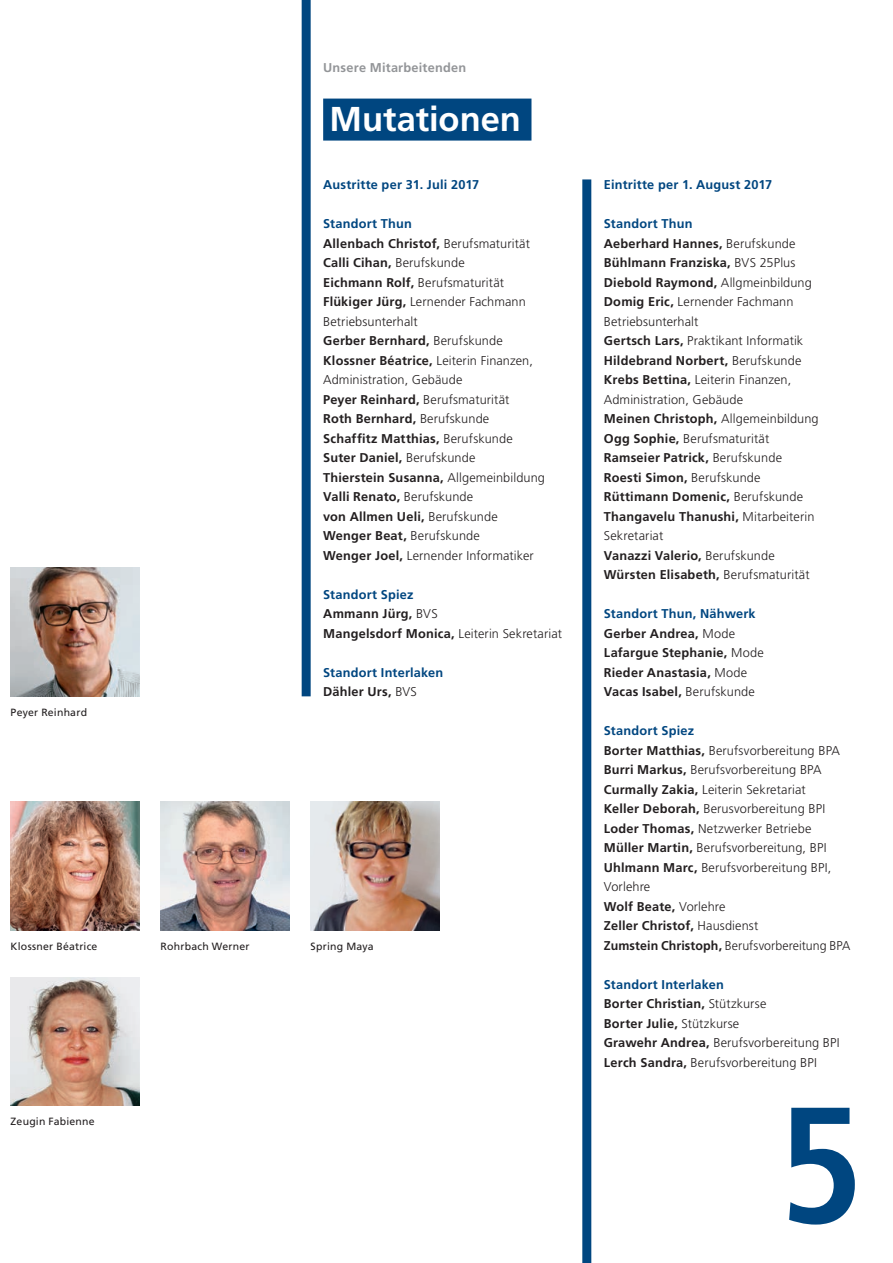
<style>
.page{position:relative;width:893px;height:1263px;background:#fff}
.page>*{position:absolute;margin:0;border:0;box-sizing:border-box;transform-origin:0 0}
.t1{font:700 condensed 165px "Frutiger LT Std";color:#004680}
.t2{font:700 34.5px "Frutiger LT Std";color:#fff}
.t3{font:300 12.75px/19.5px "Frutiger LT Std";letter-spacing:.01em;color:#231f20}
.t4{font:700 12.75px/19.5px "Frutiger LT Std";letter-spacing:.015em;color:#231f20}
.t5{font:700 12.75px/19.5px "Frutiger LT Std";letter-spacing:.015em;color:#004680}
.t6{font:700 12.75px "Frutiger LT Std";letter-spacing:.02em;color:#939598}
.t7{font:10.5px "Frutiger LT Std";letter-spacing:.02em;color:#231f20}
.s1{font-weight:700;color:#004680}
.s2{font-weight:700}
.s3{color:#004680}
.s4{font-weight:300}
.s5{color:#231f20}
.s6{font-weight:300;color:#231f20}
</style>
<div class="page">
<div style="left:582px;top:179px;width:9px;height:1084px;background:#004680"></div>
<div style="left:302px;top:0;width:9px;height:696px;background:#004680"></div>
<div style="left:323px;top:99px;width:208px;height:42px;background:#004680"></div>
<img style="left:11px;top:568px;width:128px;height:128px">
<img style="left:11px;top:802px;width:128px;height:128px">
<img style="left:161px;top:802px;width:128px;height:128px">
<img style="left:311px;top:802px;width:128px;height:128px">
<img style="left:11px;top:977px;width:128px;height:129px">
<p class="t6" style="left:323px;top:60px;width:145px">Unsere Mitarbeitenden</p>
<h2 class="t2" style="left:330px;top:99px;width:193px">Mutationen</h2>
<p class="t7" style="left:11px;top:706px;width:78px">Peyer Reinhard</p>
<p class="t5" style="left:323px;top:175px;width:158px">Austritte per 31. Juli 2017</p>
<p class="t3" style="left:323px;top:214px;width:223px"><span class="s1">Standort Thun<br></span><span class="s2">Allenbach Christof,</span> Berufsmaturität<br><span class="s2">Calli Cihan,</span> Berufskunde<br><span class="s2">Eichmann Rolf,</span> Berufsmaturität<br><span class="s2">Flükiger Jürg,</span> Lernender Fachmann<br>Betriebsunterhalt<br><span class="s2">Gerber Bernhard,</span> Berufskunde<br><span class="s2">Klossner Béatrice,</span> Leiterin Finanzen,<br>Administration, Gebäude<br><span class="s2">Peyer Reinhard,</span> Berufsmaturität<br><span class="s2">Roth Bernhard,</span> Berufskunde<br><span class="s2">Schaffitz Matthias,</span> Berufskunde<br><span class="s2">Suter Daniel,</span> Berufskunde<br><span class="s2">Thierstein Susanna,</span> Allgemeinbildung<br><span class="s2">Valli Renato,</span> Berufskunde<br><span class="s2">von Allmen Ueli,</span> Berufskunde<br><span class="s2">Wenger Beat,</span> Berufskunde<br><span class="s2">Wenger Joel,</span> Lernender Informatiker</p>
<p class="t4" style="left:323px;top:585px;width:240px"><span class="s3">Standort Spiez<br></span>Ammann Jürg, <span class="s4">BVS<br></span>Mangelsdorf Monica, <span class="s4">Leiterin Sekretariat</span></p>
<p class="t5" style="left:323px;top:663px;width:122px">Standort Interlaken<br><span class="s5">Dähler Urs,</span> <span class="s6">BVS</span></p>
<p class="t7" style="left:11px;top:940px;width:88px">Klossner Béatrice</p>
<p class="t7" style="left:161px;top:940px;width:91px">Rohrbach Werner</p>
<p class="t7" style="left:311px;top:940px;width:65px">Spring Maya</p>
<p class="t7" style="left:11px;top:1115px;width:86px">Zeugin Fabienne</p>
<p class="t5" style="left:604px;top:175px;width:170px">Eintritte per 1. August 2017</p>
<p class="t3" style="left:604px;top:214px;width:216px"><span class="s1">Standort Thun<br></span><span class="s2">Aeberhard Hannes,</span> Berufskunde<br><span class="s2">Bühlmann Franziska,</span> BVS 25Plus<br><span class="s2">Diebold Raymond,</span> Allgmeinbildung<br><span class="s2">Domig Eric,</span> Lernender Fachmann<br>Betriebsunterhalt<br><span class="s2">Gertsch Lars,</span> Praktikant Informatik<br><span class="s2">Hildebrand Norbert,</span> Berufskunde<br><span class="s2">Krebs Bettina,</span> Leiterin Finanzen,<br>Administration, Gebäude<br><span class="s2">Meinen Christoph,</span> Allgemeinbildung<br><span class="s2">Ogg Sophie,</span> Berufsmaturität<br><span class="s2">Ramseier Patrick,</span> Berufskunde<br><span class="s2">Roesti Simon,</span> Berufskunde<br><span class="s2">Rüttimann Domenic,</span> Berufskunde<br><span class="s2">Thangavelu Thanushi,</span> Mitarbeiterin<br>Sekretariat<br><span class="s2">Vanazzi Valerio,</span> Berufskunde<br><span class="s2">Würsten Elisabeth,</span> Berufsmaturität</p>
<p class="t4" style="left:604px;top:604px;width:161px"><span class="s3">Standort Thun, Nähwerk<br></span>Gerber Andrea, <span class="s4">Mode<br></span>Lafargue Stephanie, <span class="s4">Mode<br></span>Rieder Anastasia, <span class="s4">Mode<br></span>Vacas Isabel, <span class="s4">Berufskunde</span></p>
<p class="t3" style="left:604px;top:721px;width:248px"><span class="s1">Standort Spiez<br></span><span class="s2">Borter Matthias,</span> Berufsvorbereitung BPA <span class="s2">Burri Markus,</span> Berufsvorbereitung BPA <span class="s2">Curmally Zakia,</span> Leiterin Sekretariat<br><span class="s2">Keller Deborah,</span> Berusvorbereitung BPI <span class="s2">Loder Thomas,</span> Netzwerker Betriebe <span class="s2">Müller Martin,</span> Berufsvorbereitung, BPI <span class="s2">Uhlmann Marc,</span> Berufsvorbereitung BPI, Vorlehre<br><span class="s2">Wolf Beate,</span> Vorlehre<br><span class="s2">Zeller Christof,</span> Hausdienst<br><span class="s2">Zumstein Christoph,</span> Berufsvorbereitung BPA</p>
<p class="t3" style="left:604px;top:975px;width:237px"><span class="s1">Standort Interlaken<br></span><span class="s2">Borter Christian,</span> Stützkurse<br><span class="s2">Borter Julie,</span> Stützkurse<br><span class="s2">Grawehr Andrea,</span> Berufsvorbereitung BPI<br><span class="s2">Lerch Sandra,</span> Berufsvorbereitung BPI</p>
<h1 class="t1" style="left:778px;top:1068px;width:87px">5</h1>
</div>
